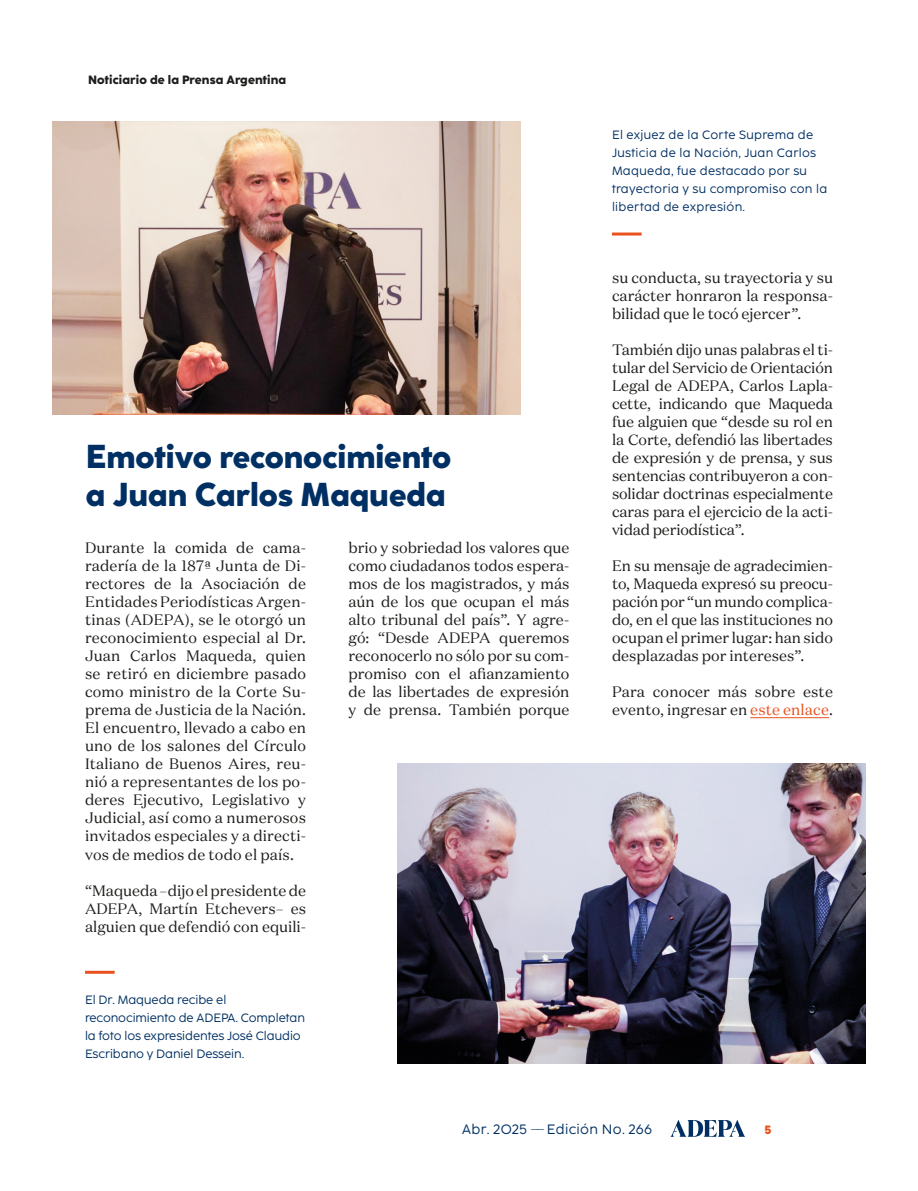
<style>
.page{position:relative;width:918px;height:1191px;background:#fff}
.page>*{position:absolute;margin:0;border:0;box-sizing:border-box;transform-origin:0 0}
.t1{font:800 33px "Coco Sharp S";color:#003063}
.t2{font:15px/18px "Domaine Text Web";color:#1d1d1b;text-align:justify}
.t3{font:13.5px "Coco Sharp L";letter-spacing:.025em;color:#003063}
.t4{font:12px/18px "Coco Sharp L";letter-spacing:.025em;color:#003063}
.t5{font:12px/18px "Coco Sharp L";letter-spacing:.005em;color:#003063}
.t6{font:800 12px "Coco Sharp";letter-spacing:.01em;color:#1d1d1b}
.t7{font:800 12px "Coco Sharp";color:#e9511f}
.s1{color:#e9511f}
</style>
<div class="page">
<svg style="left:671px;top:1119px;width:74px;height:17px"></svg>
<hr style="left:750px;top:717px;width:79px;height:1px;background:#e9511f">
<img style="left:53px;top:121px;width:468px;height:294px">
<hr style="left:612px;top:232px;width:30px;height:3px;background:#e9511f">
<img style="left:397px;top:763px;width:468px;height:300px">
<hr style="left:85px;top:970px;width:30px;height:3px;background:#e9511f">
<p class="t6" style="left:88px;top:71px;width:200px">Noticiario de la Prensa Argentina</p>
<p class="t1" style="left:86px;top:432px;width:367px">Emotivo reconocimiento</p>
<p class="t1" style="left:86px;top:470px;width:361px">a Juan Carlos Maqueda</p>
<p class="t2" style="left:85px;top:538px;width:222px">Durante la comida de cama&shy;radería de la 187ª Junta de Di&shy;rectores de la Asociación de Entidades Periodísticas Argen&shy;tinas (ADEPA), se le otorgó un reconocimiento especial al Dr.<br>Juan Carlos Maqueda, quien se retiró en diciembre pasado como ministro de la Corte Su&shy;prema de Justicia de la Nación.<br>El encuentro, llevado a cabo en uno de los salones del Círculo Italiano de Buenos Aires, reu&shy;nió a representantes de los po&shy;deres Ejecutivo, Legislativo y Judicial, así como a numerosos invitados especiales y a directi&shy;vos de medios de todo el país.</p>
<p class="t2" style="left:85px;top:880px;width:222px">“Maqueda –dijo el presidente de ADEPA, Martín Etchevers– es alguien que defendió con equili-</p>
<p class="t5" style="left:85px;top:990px;width:221px">El Dr. Maqueda recibe el reconocimiento de ADEPA. Completan la foto los expresidentes José Claudio<br>Escribano y Daniel Dessein.</p>
<p class="t2" style="left:349px;top:538px;width:222px">brio y sobriedad los valores que como ciudadanos todos espera&shy;mos de los magistrados, y más aún de los que ocupan el más alto tribunal del país”. Y agre&shy;gó: “Desde ADEPA queremos reconocerlo no sólo por su com&shy;promiso con el afianzamiento de las libertades de expresión y de prensa. También porque</p>
<p class="t4" style="left:612px;top:126px;width:217px">El exjuez de la Corte Suprema de<br>Justicia de la Nación, Juan Carlos<br>Maqueda, fue destacado por su trayectoria y su compromiso con la libertad de expresión.</p>
<p class="t2" style="left:612px;top:268px;width:222px">su conducta, su trayectoria y su carácter honraron la responsa&shy;bilidad que le tocó ejercer”.</p>
<p class="t2" style="left:612px;top:340px;width:222px">También dijo unas palabras el ti&shy;tular del Servicio de Orientación Legal de ADEPA, Carlos Lapla&shy;cette, indicando que Maqueda fue alguien que “desde su rol en la Corte, defendió las libertades de expresión y de prensa, y sus sentencias contribuyeron a con&shy;solidar doctrinas especialmente caras para el ejercicio de la acti&shy;vidad periodística”.</p>
<p class="t2" style="left:612px;top:556px;width:222px">En su mensaje de agradecimien&shy;to, Maqueda expresó su preocu&shy;pación por “un mundo complica&shy;do, en el que las instituciones no ocupan el primer lugar: han sido desplazadas por intereses”.</p>
<p class="t2" style="left:612px;top:682px;width:222px">Para conocer más sobre este evento, ingresar en <span class="s1">este enlace</span>.</p>
<p class="t3" style="left:462px;top:1120px;width:192px">Abr. 2O25 __ Edición Nº. 266</p>
<p class="t7" style="left:765px;top:1121px;width:9px">5</p>
</div>
